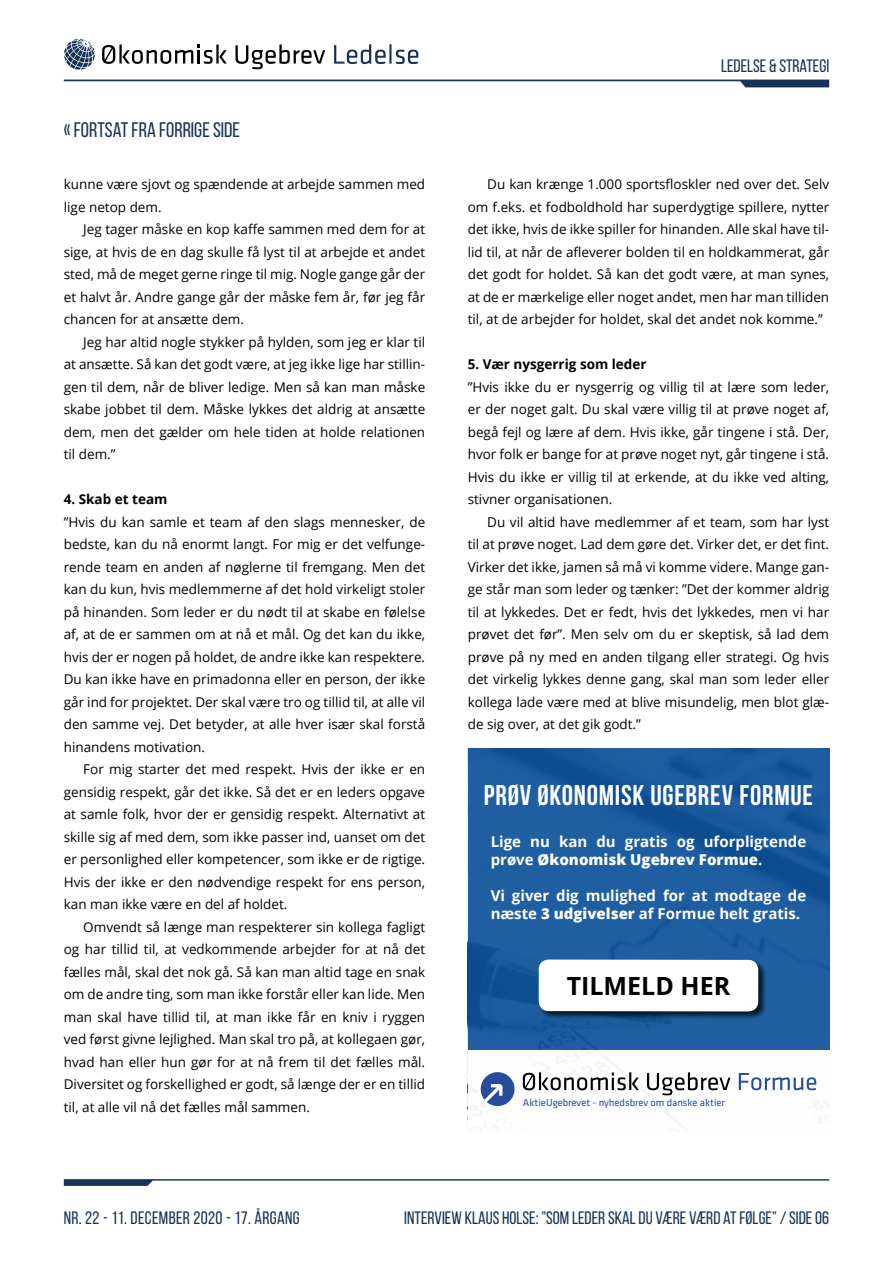
<style>
.page{position:relative;width:893px;height:1263px;background:#fff}
.page>*{position:absolute;margin:0;border:0;box-sizing:border-box;transform-origin:0 0}
.t1{font:700 28.5px "Bebas Neue";letter-spacing:.025em;color:#fff}
.t2{font:700 25.05px "Open Sans";color:#000}
.Byline{font:21px "Bebas Neue";color:#193358}
.t3{font:18px "Bebas Neue";color:#193358}
.t4{font:18px "Bebas Neue";letter-spacing:.02em;color:#193358}
.t5{font:700 15px/18px "Open Sans";color:#fff}
.Brødtekst_m__indryk{font:13.5px/22.5px "Open Sans";color:#000;text-align:justify}
.Brødtekst_u__indryk{font:13.5px/22.5px "Open Sans";color:#000;text-align:justify}
.Underrubrik{font:700 13.5px "Open Sans";color:#000}
.t6{font:10.5px "Klavika";color:#274b9b}
.s1{font-weight:800}
</style>
<div class="page">
<svg style="left:64px;top:80px;width:765px;height:7px"></svg>
<svg style="left:64px;top:1179px;width:765px;height:7px"></svg>
<svg style="left:334px;top:44px;width:84px;height:20px"></svg>
<svg style="left:235px;top:44px;width:90px;height:26px"></svg>
<svg style="left:102px;top:44px;width:125px;height:20px"></svg>
<svg style="left:64px;top:38px;width:31px;height:32px"></svg>
<svg style="left:468px;top:748px;width:361px;height:302px;background:#1b5a9d"></svg>
<svg style="left:481px;top:1072px;width:34px;height:34px"></svg>
<svg style="left:523px;top:1072px;width:116px;height:18px"></svg>
<svg style="left:647px;top:1072px;width:83px;height:23px"></svg>
<svg style="left:739px;top:1073px;width:77px;height:17px"></svg>
<div style="left:538px;top:959px;width:229px;height:61px;background:#000;opacity:.75"></div>
<div style="left:539px;top:959px;width:219px;height:52px;background:#fff;border-radius:10px"></div>
<p class="Byline" style="left:64px;top:118px;width:178px">« FORTSAT FRA FORRIGE SIDE</p>
<p class="Brødtekst_m__indryk" style="left:64px;top:173px;width:363px">kunne være sjovt og spændende at arbejde sammen med lige netop dem.</p>
<p class="Brødtekst_m__indryk" style="left:64px;top:218px;width:363px;text-indent:19px">Jeg tager måske en kop kaffe sammen med dem for at sige, at hvis de en dag skulle få lyst til at arbejde et andet sted, må de meget gerne ringe til mig. Nogle gange går der et halvt år. Andre gange går der måske fem år, før jeg får chancen for at ansætte dem.</p>
<p class="Brødtekst_m__indryk" style="left:64px;top:330px;width:363px;text-indent:19px">Jeg har altid nogle stykker på hylden, som jeg er klar til at ansætte. Så kan det godt være, at jeg ikke lige har stillin&shy;gen til dem, når de bliver ledige. Men så kan man måske skabe jobbet til dem. Måske lykkes det aldrig at ansætte dem, men det gælder om hele tiden at holde relationen til dem.”</p>
<p class="Underrubrik" style="left:64px;top:490px;width:105px">4. Skab et team</p>
<p class="Brødtekst_u__indryk" style="left:64px;top:510px;width:363px">”Hvis du kan samle et team af den slags mennesker, de bedste, kan du nå enormt langt. For mig er det velfunge&shy;rende team en anden af nøglerne til fremgang. Men det kan du kun, hvis medlemmerne af det hold virkeligt stoler på hinanden. Som leder er du nødt til at skabe en følelse af, at de er sammen om at nå et mål. Og det kan du ikke, hvis der er nogen på holdet, de andre ikke kan respektere.<br>Du kan ikke have en primadonna eller en person, der ikke går ind for projektet. Der skal være tro og tillid til, at alle vil den samme vej. Det betyder, at alle hver især skal forstå hinandens motivation.</p>
<p class="Brødtekst_m__indryk" style="left:64px;top:758px;width:363px;text-indent:19px">For mig starter det med respekt. Hvis der ikke er en gensidig respekt, går det ikke. Så det er en leders opgave at samle folk, hvor der er gensidig respekt. Alternativt at skille sig af med dem, som ikke passer ind, uanset om det er personlighed eller kompetencer, som ikke er de rigtige.<br>Hvis der ikke er den nødvendige respekt for ens person, kan man ikke være en del af holdet.</p>
<p class="Brødtekst_m__indryk" style="left:64px;top:915px;width:363px;text-indent:19px">Omvendt så længe man respekterer sin kollega fagligt og har tillid til, at vedkommende arbejder for at nå det fælles mål, skal det nok gå. Så kan man altid tage en snak om de andre ting, som man ikke forstår eller kan lide. Men man skal have tillid til, at man ikke får en kniv i ryggen ved først givne lejlighed. Man skal tro på, at kollegaen gør, hvad han eller hun gør for at nå frem til det fælles mål.<br>Diversitet og forskellighed er godt, så længe der er en tillid til, at alle vil nå det fælles mål sammen.</p>
<h3 class="t3" style="left:721px;top:56px;width:110px">LEDELSE &amp; STRATEGI</h3>
<p class="Brødtekst_m__indryk" style="left:468px;top:173px;width:363px;text-indent:19px">Du kan krænge 1.000 sportsfloskler ned over det. Selv om f.eks. et fodboldhold har superdygtige spillere, nytter det ikke, hvis de ikke spiller for hinanden. Alle skal have til&shy;lid til, at når de afleverer bolden til en holdkammerat, går det godt for holdet. Så kan det godt være, at man synes, at de er mærkelige eller noget andet, men har man tilliden til, at de arbejder for holdet, skal det andet nok komme.”</p>
<p class="Underrubrik" style="left:468px;top:355px;width:180px">5. Vær nysgerrig som leder</p>
<p class="Brødtekst_u__indryk" style="left:468px;top:375px;width:363px">”Hvis ikke du er nysgerrig og villig til at lære som leder, er der noget galt. Du skal være villig til at prøve noget af, begå fejl og lære af dem. Hvis ikke, går tingene i stå. Der, hvor folk er bange for at prøve noget nyt, går tingene i stå.<br>Hvis du ikke er villig til at erkende, at du ikke ved alting, stivner organisationen.</p>
<p class="Brødtekst_m__indryk" style="left:468px;top:510px;width:363px;text-indent:19px">Du vil altid have medlemmer af et team, som har lyst til at prøve noget. Lad dem gøre det. Virker det, er det fint.<br>Virker det ikke, jamen så må vi komme videre. Mange gan&shy;ge står man som leder og tænker: ”Det der kommer aldrig til at lykkedes. Det er fedt, hvis det lykkedes, men vi har prøvet det før”. Men selv om du er skeptisk, så lad dem prøve på ny med en anden tilgang eller strategi. Og hvis det virkelig lykkes denne gang, skal man som leder eller kollega lade være med at blive misundelig, men blot glæ&shy;de sig over, at det gik godt.”</p>
<p class="t1" style="left:484px;top:779px;width:331px">PRØV ØKONOMISK UGEBREV FORMUE</p>
<p class="t5" style="left:491px;top:832px;width:317px">Lige nu kan du gratis og uforpligtende prøve <span class="s1">Økonomisk Ugebrev Formue</span>.</p>
<p class="t5" style="left:491px;top:886px;width:317px">Vi giver dig mulighed for at modtage de næste <span class="s1">3 udgivelser</span> af Formue helt gratis.</p>
<p class="t2" style="left:567px;top:968px;width:165px">TILMELD HER</p>
<p class="t6" style="left:523px;top:1095px;width:203px">AktieUgebrevet - nyhedsbrev om danske aktier</p>
<h3 class="t4" style="left:64px;top:1208px;width:237px">NR. 22 - 11. DECEMBER 2020 - 17. ÅRGANG</h3>
<h3 class="t3" style="left:404px;top:1208px;width:426px">INTERVIEW KLAUS HOLSE: ”SOM LEDER SKAL DU VÆRE VÆRD AT FØLGE” / SIDE 06</h3>
</div>
